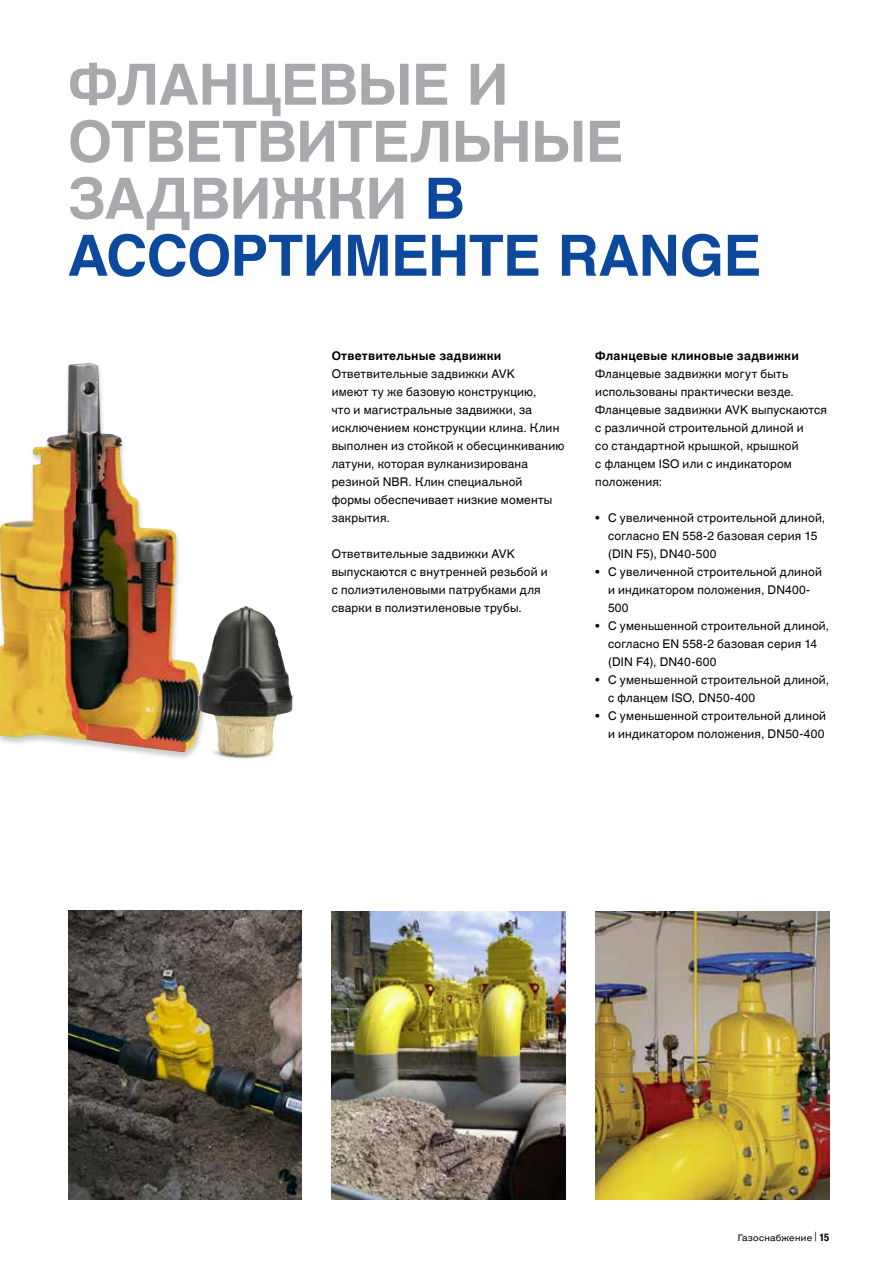
<style>
.page{position:relative;width:893px;height:1263px;background:#fff}
.page>*{position:absolute;margin:0;border:0;box-sizing:border-box;transform-origin:0 0}
.t1{font:700 57px/57px "Helvetica Linotype";letter-spacing:-.015em;color:#a7a9ac}
.t2{font:12px/18px "Helvetica Linotype";letter-spacing:.015em;color:#000}
.t3{font:700 12px "Helvetica Linotype";letter-spacing:.02em;color:#000}
.t4{font:9px "Helvetica Linotype";letter-spacing:.025em;color:#000;scale:1.1 1}
.s1{color:#0c499c}
.s2{font-family:"Helvetica Neue LT Pro";font-weight:700;font-stretch:condensed;font-size:10.5px}
</style>
<div class="page">
<img style="left:332px;top:911px;width:234px;height:288px">
<img style="left:68px;top:910px;width:234px;height:289px">
<img style="left:595px;top:911px;width:234px;height:288px">
<div style="left:0;top:363px;width:208px;height:398px;background:#000;opacity:.2"></div>
<img style="left:0;top:363px;width:203px;height:389px">
<img style="left:197px;top:606px;width:96px;height:155px">
<h1 class="t1" style="left:68px;top:57px;width:695px">ФЛАНЦЕВЫЕ И<br>ОТВЕТВИТЕЛЬНЫЕ<br>ЗАДВИЖКИ <span class="s1">В<br>АССОРТИМЕНТЕ RANGE</span></h1>
<p class="t3" style="left:332px;top:349px;width:171px">Ответвительные задвижки</p>
<p class="t2" style="left:332px;top:365px;width:234px">Ответвительные задвижки AVK<br>имеют ту же базовую конструкцию,<br>что и магистральные задвижки, за исключением конструкции клина. Клин выполнен из стойкой к обесцинкиванию латуни, которая вулканизирована резиной NBR. Клин специальной формы обеспечивает низкие моменты закрытия.</p>
<p class="t2" style="left:332px;top:545px;width:217px">Ответвительные задвижки AVK выпускаются с внутренней резьбой и с полиэтиленовыми патрубками для сварки в полиэтиленовые трубы.</p>
<p class="t3" style="left:595px;top:349px;width:205px">Фланцевые клиновые задвижки</p>
<p class="t2" style="left:595px;top:365px;width:233px">Фланцевые задвижки могут быть использованы практически везде.<br>Фланцевые задвижки AVK выпускаются с различной строительной длиной и<br>со стандартной крышкой, крышкой<br>с фланцем ISO или с индикатором положения:</p>
<p class="t2" style="left:608px;top:509px;width:219px;text-indent:-13px">• С увеличенной строительной длиной, согласно EN 558-2 базовая серия 15 (DIN F5), DN40-500</p>
<p class="t2" style="left:608px;top:563px;width:215px;text-indent:-13px">• С увеличенной строительной длиной и индикатором положения, DN400-<br>500</p>
<p class="t2" style="left:608px;top:617px;width:223px;text-indent:-13px">• С уменьшенной строительной длиной, согласно EN 558-2 базовая серия 14 (DIN F4), DN40-600</p>
<p class="t2" style="left:608px;top:671px;width:223px;text-indent:-13px">• С уменьшенной строительной длиной, с фланцем ISO, DN50-400</p>
<p class="t2" style="left:595px;top:707px;width:232px;text-align:right">• С уменьшенной строительной длиной и индикатором положения, DN50-400</p>
<p class="t4" style="left:738px;top:1232px;width:85px">Газоснабжение <sup>|</sup> <span class="s2">15</span></p>
</div>
